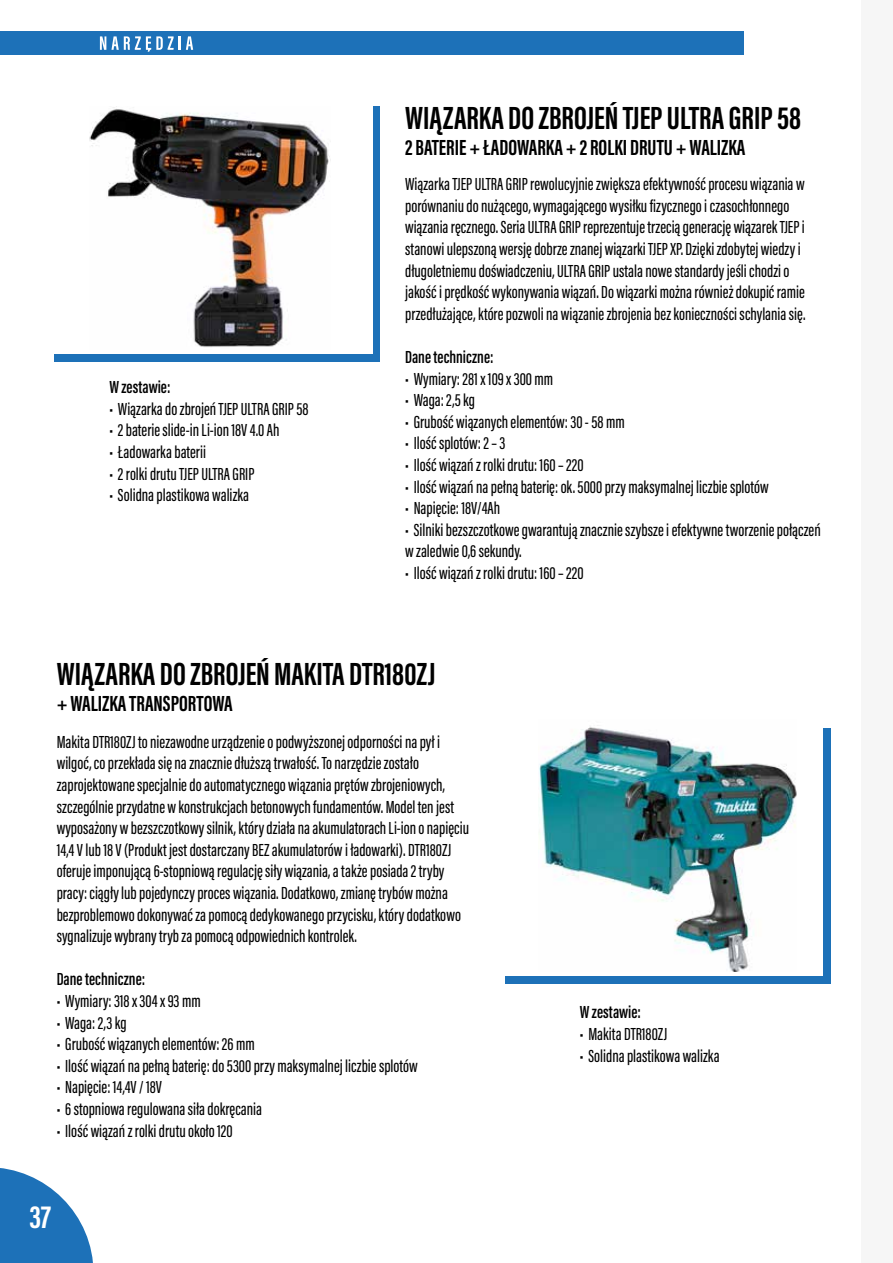
<style>
.page{position:relative;width:893px;height:1263px;background:#fff}
.page>*{position:absolute;margin:0;border:0;box-sizing:border-box;transform-origin:0 0}
.t1{font:700 33px "Acumin Pro Extra Cond";color:#000}
.t2{font:700 33px "Acumin Pro Extra Cond";color:#fff}
.t3{font:700 22.5px "Acumin Pro Extra Cond";color:#000}
.t4{font:500 18px/21.6px "Acumin Pro Extra Cond";color:#000}
.t5{font:600 18px "Acumin Pro Extra Cond";color:#000}
</style>
<div class="page">
<div style="left:0;top:31px;width:744px;height:24px;background:#1d71b8"></div>
<svg style="left:100px;top:36px;width:93px;height:16px"></svg>
<div style="left:861px;top:0;width:32px;height:1263px;background:#f6f6f6"></div>
<svg style="left:0;top:1168px;width:93px;height:95px"></svg>
<div style="left:55px;top:106px;width:325px;height:256px;background:#1d71b8"></div>
<div style="left:47px;top:98px;width:325px;height:256px;background:#fff"></div>
<img style="left:90px;top:106px;width:240px;height:241px">
<div style="left:505px;top:728px;width:325px;height:256px;background:#1d71b8"></div>
<div style="left:497px;top:720px;width:326px;height:256px;background:#fff"></div>
<img style="left:539px;top:725px;width:258px;height:247px">
<p class="t5" style="left:109px;top:376px;width:63px">W zestawie:</p>
<p class="t4" style="left:109px;top:398px;width:201px">• Wiązarka do zbrojeń TJEP ULTRA GRIP 58</p>
<p class="t4" style="left:109px;top:419px;width:172px">• 2 baterie slide-in Li-ion 18V 4.0 Ah</p>
<p class="t4" style="left:109px;top:441px;width:98px">• Ładowarka baterii</p>
<p class="t4" style="left:109px;top:463px;width:147px">• 2 rolki drutu TJEP ULTRA GRIP</p>
<p class="t4" style="left:109px;top:484px;width:141px">• Solidna plastikowa walizka</p>
<h1 class="t1" style="left:405px;top:98px;width:398px">WIĄZARKA DO ZBROJEŃ TJEP ULTRA GRIP 58</h1>
<p class="t3" style="left:405px;top:133px;width:342px">2 BATERIE + ŁADOWARKA + 2 ROLKI DRUTU + WALIZKA</p>
<p class="t4" style="left:405px;top:173px;width:402px">Wiązarka TJEP ULTRA GRIP rewolucyjnie zwiększa efektywność procesu wiązania w porównaniu do nużącego, wymagającego wysiłku fizycznego i czasochłonnego wiązania ręcznego. Seria ULTRA GRIP reprezentuje trzecią generację wiązarek TJEP i stanowi ulepszoną wersję dobrze znanej wiązarki TJEP XP. Dzięki zdobytej wiedzy i długoletniemu doświadczeniu, ULTRA GRIP ustala nowe standardy jeśli chodzi o jakość i prędkość wykonywania wiązań. Do wiązarki można również dokupić ramie przedłużające, które pozwoli na wiązanie zbrojenia bez konieczności schylania się.</p>
<p class="t5" style="left:405px;top:346px;width:90px">Dane techniczne:</p>
<p class="t4" style="left:405px;top:368px;width:150px">• Wymiary: 281 x 109 x 300 mm</p>
<p class="t4" style="left:405px;top:389px;width:71px">• Waga: 2,5 kg</p>
<p class="t4" style="left:405px;top:411px;width:221px">• Grubość wiązanych elementów: 30 - 58 mm</p>
<p class="t4" style="left:405px;top:432px;width:102px">• Ilość splotów: 2 – 3</p>
<p class="t4" style="left:405px;top:454px;width:180px">• Ilość wiązań z rolki drutu: 160 – 220</p>
<p class="t4" style="left:405px;top:476px;width:365px">• Ilość wiązań na pełną baterię: ok. 5000 przy maksymalnej liczbie splotów</p>
<p class="t4" style="left:405px;top:497px;width:97px">• Napięcie: 18V/4Ah</p>
<p class="t4" style="left:405px;top:519px;width:417px">• Silniki bezszczotkowe gwarantują znacznie szybsze i efektywne tworzenie połączeń w zaledwie 0,6 sekundy.</p>
<p class="t4" style="left:405px;top:562px;width:180px">• Ilość wiązań z rolki drutu: 160 – 220</p>
<h1 class="t1" style="left:57px;top:654px;width:380px">WIĄZARKA DO ZBROJEŃ MAKITA DTR180ZJ</h1>
<p class="t3" style="left:57px;top:689px;width:178px">+ WALIZKA TRANSPORTOWA</p>
<p class="t4" style="left:57px;top:731px;width:414px">Makita DTR180ZJ to niezawodne urządzenie o podwyższonej odporności na pył i wilgoć, co przekłada się na znacznie dłuższą trwałość. To narzędzie zostało zaprojektowane specjalnie do automatycznego wiązania prętów zbrojeniowych, szczególnie przydatne w konstrukcjach betonowych fundamentów. Model ten jest wyposażony w bezszczotkowy silnik, który działa na akumulatorach Li-ion o napięciu 14,4 V lub 18 V (Produkt jest dostarczany BEZ akumulatorów i ładowarki). DTR180ZJ oferuje imponującą 6-stopniową regulację siły wiązania, a także posiada 2 tryby pracy: ciągły lub pojedynczy proces wiązania. Dodatkowo, zmianę trybów można bezproblemowo dokonywać za pomocą dedykowanego przycisku, który dodatkowo sygnalizuje wybrany tryb za pomocą odpowiednich kontrolek.</p>
<p class="t5" style="left:57px;top:968px;width:90px">Dane techniczne:</p>
<p class="t4" style="left:57px;top:990px;width:145px">• Wymiary: 318 x 304 x 93 mm</p>
<p class="t4" style="left:57px;top:1012px;width:71px">• Waga: 2,3 kg</p>
<p class="t4" style="left:57px;top:1033px;width:200px">• Grubość wiązanych elementów: 26 mm</p>
<p class="t4" style="left:57px;top:1055px;width:363px">• Ilość wiązań na pełną baterię: do 5300 przy maksymalnej liczbie splotów</p>
<p class="t4" style="left:57px;top:1076px;width:107px">• Napięcie: 14,4V / 18V</p>
<p class="t4" style="left:57px;top:1098px;width:207px">• 6 stopniowa regulowana siła dokręcania</p>
<p class="t4" style="left:57px;top:1120px;width:178px">• Ilość wiązań z rolki drutu około 120</p>
<h1 class="t2" style="left:30px;top:1197px;width:23px">37</h1>
<p class="t5" style="left:580px;top:1001px;width:63px">W zestawie:</p>
<p class="t4" style="left:580px;top:1023px;width:89px">• Makita DTR180ZJ</p>
<p class="t4" style="left:580px;top:1045px;width:141px">• Solidna plastikowa walizka</p>
</div>
